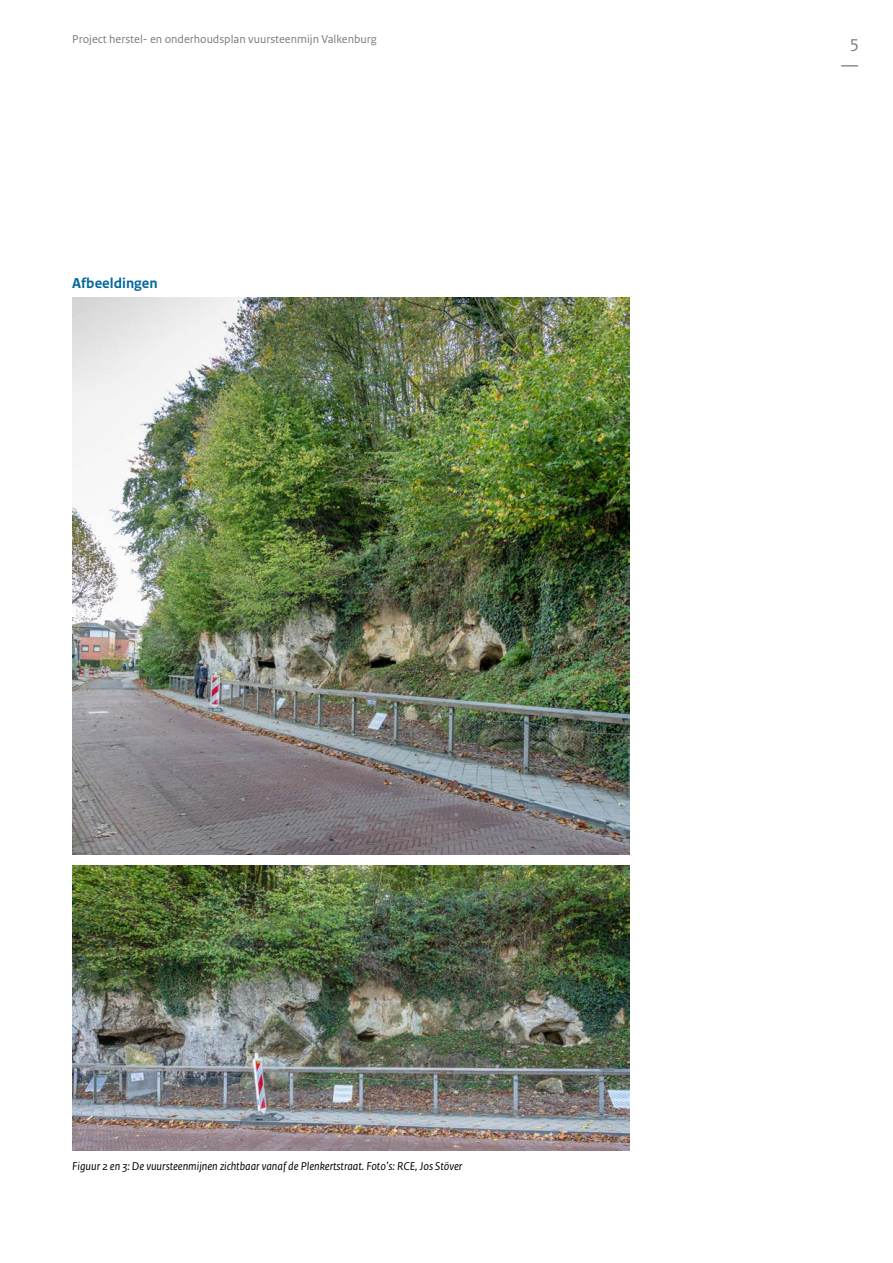
<style>
.page{position:relative;width:893px;height:1263px;background:#fff}
.page>*{position:absolute;margin:0;border:0;box-sizing:border-box;transform-origin:0 0}
.t1{font:18px/22.5px "Rijksoverheid Sans Text";color:#7c7b7b;text-align:center}
.H3_Header_Paragraaf{font:700 15px "Rijksoverheid Sans Text";color:#00689a}
.P_BIJSCHRIFT{font:italic 12px "Rijksoverheid Sans Text";color:#000}
.t2{font:12px "Rijksoverheid Sans Text Regular 2";color:#7c7b7b}
</style>
<div class="page">
<img style="left:72px;top:297px;width:557px;height:557px">
<img style="left:72px;top:865px;width:557px;height:286px">
<p class="t2" style="left:72px;top:32px;width:306px">Project herstel- en onderhoudsplan vuursteenmijn Valkenburg</p>
<h3 class="H3_Header_Paragraaf" style="left:72px;top:275px;width:87px">Afbeeldingen</h3>
<p class="P_BIJSCHRIFT" style="left:72px;top:1159px;width:391px">Figuur 2 en 3: De vuursteenmijnen zichtbaar vanaf de Plenkertstraat. Foto’s: RCE, Jos Stöver</p>
<h1 class="t1" style="left:841px;top:31px;width:19px">5 —</h1>
</div>
